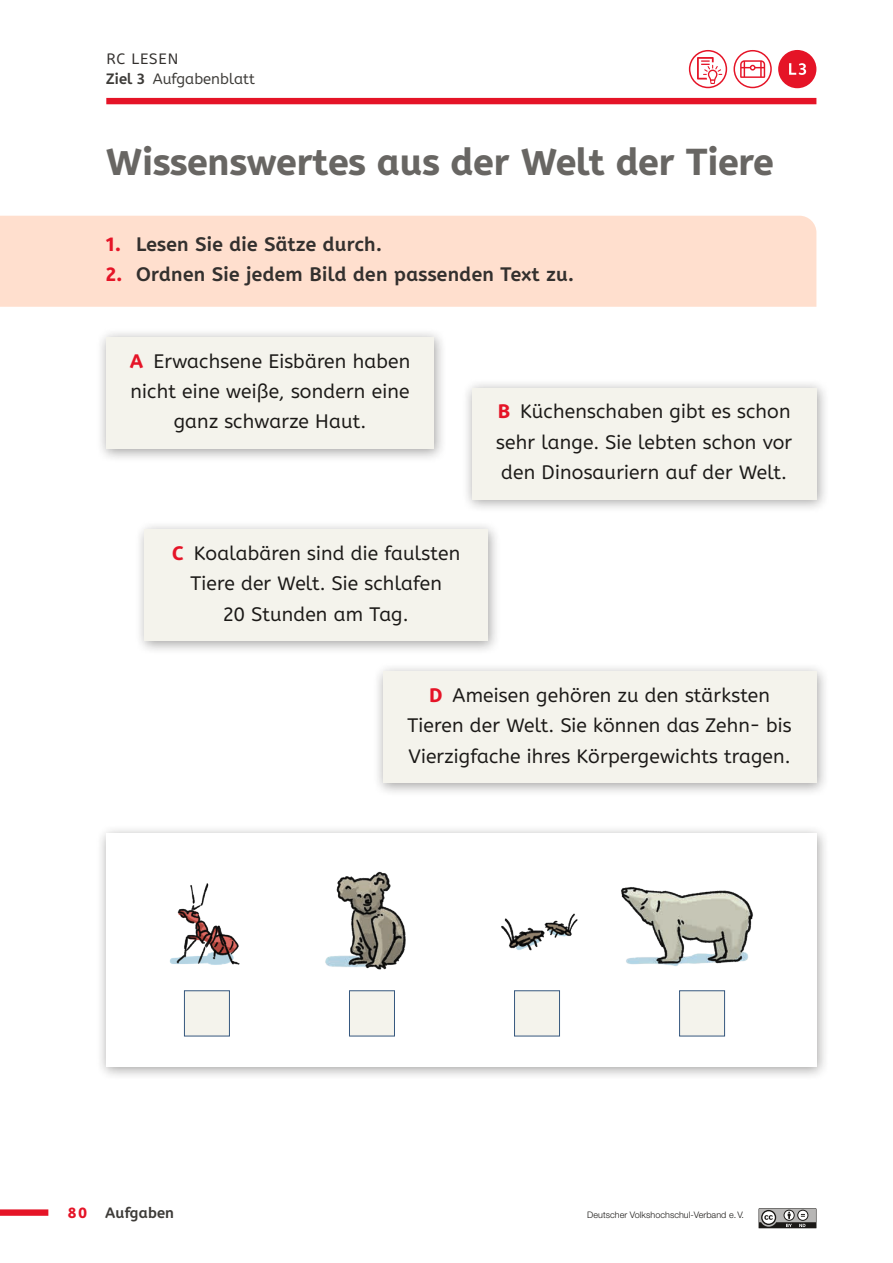
<style>
.page{position:relative;width:893px;height:1263px;background:#fff}
.page>*{position:absolute;margin:0;border:0;box-sizing:border-box;transform-origin:0 0}
.t1{font:800 37.5px "A Be Zeh EDU";letter-spacing:.005em;color:#686663}
.t2{font:19.5px/30.5px "A Be Zeh EDU";letter-spacing:.01em;color:#1b1917;text-align:center}
.t3{font:700 19.5px "A Be Zeh EDU";letter-spacing:.02em;color:#33302e}
.t4{font:15px/20.2px "A Be Zeh EDU";color:#3d3b38}
.t5{font:700 15px "A Be Zeh EDU";letter-spacing:.01em;color:#3d3b38}
.t6{font:300 9px "Helvetica Neue LT Pro";letter-spacing:.005em;color:#1b1917}
.s1{color:#33302e}
.s2{font-weight:700}
.s3{font-weight:800;color:#e51427}
</style>
<div class="page">
<div style="left:0;top:1209px;width:48px;height:7px;background:#e51427"></div>
<div style="left:106px;top:98px;width:710px;height:6px;background:#e51427"></div>
<svg style="left:759px;top:1208px;width:57px;height:20px"></svg>
<div style="left:0;top:216px;width:816px;height:91px;background:#ffdfce"></div>
<div style="left:134px;top:521px;width:367px;height:134px;background:#1b1917;opacity:.4"></div>
<div style="left:145px;top:530px;width:343px;height:111px;background:#f4f3ec"></div>
<div style="left:462px;top:379px;width:367px;height:134px;background:#1b1917;opacity:.4"></div>
<div style="left:472px;top:388px;width:344px;height:111px;background:#f4f3ec"></div>
<div style="left:96px;top:328px;width:351px;height:135px;background:#1b1917;opacity:.4"></div>
<div style="left:106px;top:337px;width:328px;height:112px;background:#f4f3ec"></div>
<div style="left:372px;top:662px;width:457px;height:135px;background:#1b1917;opacity:.4"></div>
<div style="left:383px;top:671px;width:433px;height:112px;background:#f4f3ec"></div>
<div style="left:778px;top:50px;width:38px;height:38px;background:#e51427;border-radius:50%"></div>
<svg style="left:789px;top:63px;width:17px;height:12px"></svg>
<div style="left:689px;top:50px;width:38px;height:38px;border:2px solid #e51427;border-radius:50%"></div>
<svg style="left:697px;top:57px;width:25px;height:27px"></svg>
<div style="left:733px;top:50px;width:39px;height:38px;border:2px solid #e51427;border-radius:50%"></div>
<svg style="left:740px;top:60px;width:25px;height:18px"></svg>
<div style="left:96px;top:824px;width:733px;height:257px;background:#1b1917;opacity:.4"></div>
<div style="left:106px;top:833px;width:710px;height:234px;background:#fff"></div>
<img style="left:621px;top:887px;width:132px;height:79px">
<img style="left:501px;top:913px;width:77px;height:38px">
<img style="left:325px;top:871px;width:81px;height:99px">
<img style="left:170px;top:883px;width:70px;height:82px">
<div style="left:184px;top:990px;width:46px;height:46px;background:#f4f3ec;border:1px solid #36587f"></div>
<div style="left:349px;top:990px;width:46px;height:46px;background:#f4f3ec;border:1px solid #36587f"></div>
<div style="left:514px;top:990px;width:46px;height:46px;background:#f4f3ec;border:1px solid #36587f"></div>
<div style="left:679px;top:990px;width:46px;height:46px;background:#f4f3ec;border:1px solid #36587f"></div>
<p class="t4" style="left:106px;top:49px;width:150px"><span class="s1">RC LESEN<br></span><span class="s2">Ziel 3</span> Aufgabenblatt</p>
<h1 class="t1" style="left:106px;top:137px;width:669px">Wissenswertes aus der Welt der Tiere</h1>
<p class="t3" style="left:106px;top:231px;width:277px"><span class="s3">1.</span> Lesen Sie die Sätze durch.</p>
<p class="t3" style="left:106px;top:262px;width:469px"><span class="s3">2.</span> Ordnen Sie jedem Bild den passenden Text zu.</p>
<p class="t2" style="left:130px;top:346px;width:282px"><span class="s3">A</span> Erwachsene Eisbären haben nicht eine weiße, sondern eine ganz schwarze Haut.</p>
<p class="t2" style="left:172px;top:538px;width:290px"><span class="s3">C</span> Koalabären sind die faulsten<br>Tiere der Welt. Sie schlafen<br>20 Stunden am Tag.</p>
<p class="t2" style="left:496px;top:396px;width:298px;text-align:justify"><span class="s3">B</span> Küchenschaben gibt es schon sehr lange. Sie lebten schon vor den Dinosauriern auf der Welt.</p>
<p class="t2" style="left:408px;top:680px;width:385px"><span class="s3">D</span> Ameisen gehören zu den stärksten<br>Tieren der Welt. Sie können das Zehn- bis<br>Vierzigfache ihres Körpergewichts tragen.</p>
<p class="t5" style="left:68px;top:1203px;width:108px"><span class="s3">80</span> Aufgaben</p>
<p class="t6" style="left:587px;top:1209px;width:158px">Deutscher Volkshochschul-Verband e.V.</p>
</div>
